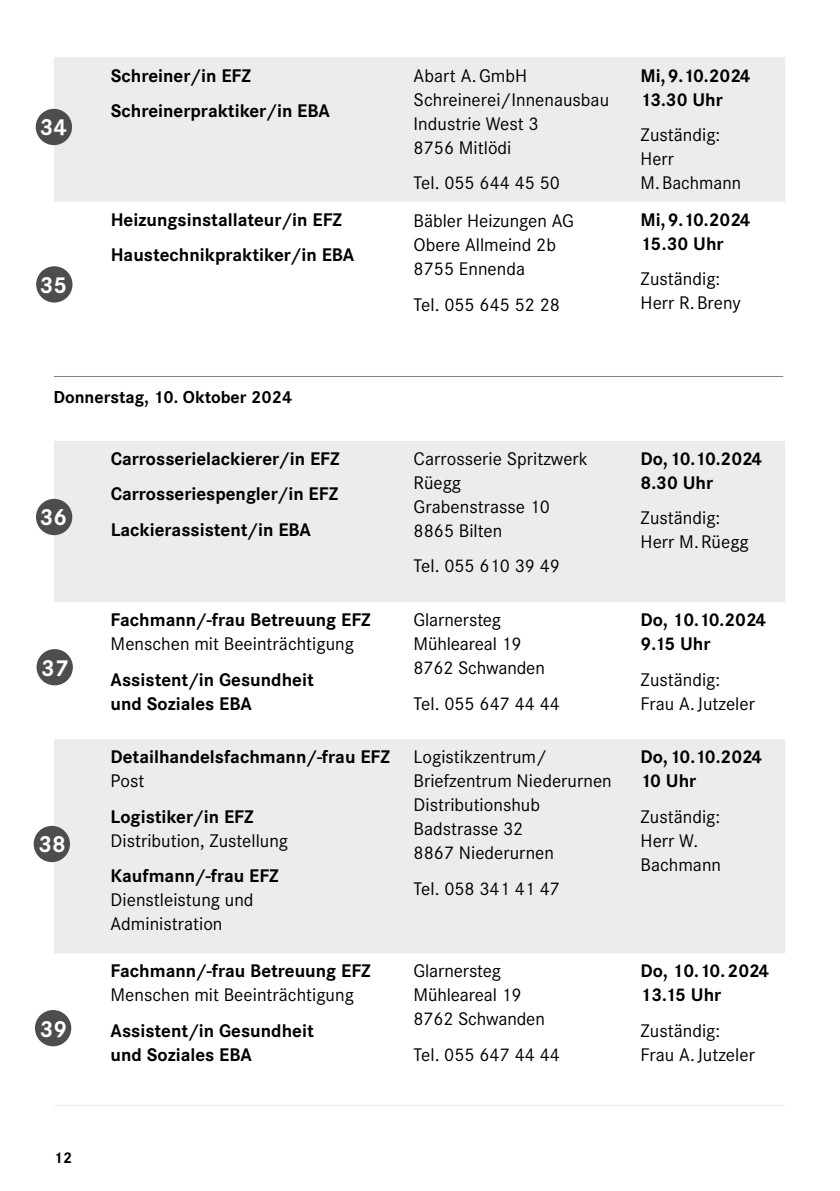
<style>
.page{position:relative;width:840px;height:1191px;background:#fff}
.page>*{position:absolute;margin:0;border:0;box-sizing:border-box;transform-origin:0 0}
.t1{font:700 24px "Corporate S";color:#fff}
.t2{font:19px/24px "Corporate S";color:#000}
.t3{font:700 19px/24px "Corporate S";color:#000}
.t4{font:700 18px "Corporate S";color:#000}
.t5{font:700 16px "Corporate S";color:#000}
</style>
<div class="page">
<div style="left:54px;top:58px;width:730px;height:144px;background:#ececec"></div>
<hr style="left:54px;top:57px;width:45px;height:1px;background:#ececec">
<hr style="left:99px;top:57px;width:303px;height:1px;background:#ececec">
<hr style="left:402px;top:57px;width:227px;height:1px;background:#ececec">
<hr style="left:629px;top:57px;width:155px;height:1px;background:#ececec">
<div style="left:36px;top:109px;width:36px;height:36px;background:#4d4d4c;border-radius:50%"></div>
<div style="left:36px;top:266px;width:36px;height:36px;background:#4d4d4c;border-radius:50%"></div>
<hr style="left:54px;top:376px;width:728px;height:1px;background:#000">
<div style="left:54px;top:441px;width:730px;height:161px;background:#ececec"></div>
<div style="left:54px;top:739px;width:730px;height:214px;background:#ececec"></div>
<hr style="left:54px;top:1105px;width:45px;height:1px;background:#ececec">
<hr style="left:99px;top:1105px;width:303px;height:1px;background:#ececec">
<hr style="left:402px;top:1105px;width:227px;height:1px;background:#ececec">
<hr style="left:629px;top:1105px;width:155px;height:1px;background:#ececec">
<div style="left:36px;top:499px;width:36px;height:36px;background:#4d4d4c;border-radius:50%"></div>
<div style="left:37px;top:649px;width:36px;height:36px;background:#4d4d4c;border-radius:50%"></div>
<div style="left:34px;top:826px;width:36px;height:36px;background:#4d4d4c;border-radius:50%"></div>
<div style="left:35px;top:1010px;width:36px;height:36px;background:#4d4d4c;border-radius:50%"></div>
<p class="t1" style="left:40px;top:114px;width:29px">34</p>
<p class="t1" style="left:40px;top:271px;width:29px">35</p>
<p class="t3" style="left:111px;top:58px;width:220px;line-height:35.4px">Schreiner/in EFZ<br>Schreinerpraktiker/in EBA</p>
<p class="t2" style="left:413px;top:64px;width:197px">Abart A.GmbH<br>Schreinerei/Innenausbau<br>Industrie West 3<br>8756 Mitlödi</p>
<p class="t2" style="left:413px;top:171px;width:148px">Tel. 055 644 45 50</p>
<p class="t3" style="left:111px;top:202px;width:245px;line-height:35.4px">Heizungsinstallateur/in EFZ<br>Haustechnikpraktiker/in EBA</p>
<p class="t2" style="left:413px;top:209px;width:162px">Bäbler Heizungen AG<br>Obere Allmeind 2b<br>8755 Ennenda</p>
<p class="t2" style="left:413px;top:292px;width:148px">Tel. 055 645 52 28</p>
<p class="t3" style="left:640px;top:64px;width:111px">Mi, 9.10.2024<br>13.30 Uhr</p>
<p class="t2" style="left:640px;top:123px;width:102px">Zuständig:<br>Herr<br>M.Bachmann</p>
<p class="t3" style="left:640px;top:208px;width:111px">Mi, 9.10.2024<br>15.30 Uhr</p>
<p class="t2" style="left:640px;top:267px;width:102px">Zuständig:<br>Herr R.Breny</p>
<p class="t4" style="left:53px;top:386px;width:240px">Donnerstag, 10. Oktober 2024</p>
<p class="t1" style="left:40px;top:504px;width:29px">36</p>
<p class="t1" style="left:41px;top:654px;width:29px">37</p>
<p class="t1" style="left:39px;top:830px;width:29px">38</p>
<p class="t1" style="left:40px;top:1015px;width:29px">39</p>
<p class="t3" style="left:111px;top:441px;width:230px;line-height:35.4px;text-align:justify">Carrosserielackierer/in EFZ Carrosseriespengler/in EFZ Lackierassistent/in EBA</p>
<p class="t2" style="left:413px;top:447px;width:176px">Carrosserie Spritzwerk<br>Rüegg<br>Grabenstrasse 10<br>8865 Bilten</p>
<p class="t2" style="left:413px;top:554px;width:148px">Tel. 055 610 39 49</p>
<p class="t3" style="left:111px;top:608px;width:261px">Fachmann/-frau Betreuung EFZ</p>
<p class="t2" style="left:111px;top:632px;width:244px">Menschen mit Beeinträchtigung</p>
<p class="t3" style="left:111px;top:668px;width:204px">Assistent/in Gesundheit und Soziales EBA</p>
<p class="t3" style="left:111px;top:745px;width:281px">Detailhandelsfachmann/-frau EFZ</p>
<p class="t2" style="left:111px;top:769px;width:35px">Post</p>
<p class="t3" style="left:111px;top:805px;width:144px">Logistiker/in EFZ</p>
<p class="t2" style="left:111px;top:828px;width:179px">Distribution, Zustellung</p>
<p class="t3" style="left:111px;top:864px;width:169px">Kaufmann/-frau EFZ</p>
<p class="t2" style="left:111px;top:888px;width:144px">Dienstleistung und<br>Administration</p>
<p class="t3" style="left:110px;top:959px;width:261px">Fachmann/-frau Betreuung EFZ</p>
<p class="t2" style="left:110px;top:983px;width:244px">Menschen mit Beeinträchtigung</p>
<p class="t3" style="left:110px;top:1019px;width:204px">Assistent/in Gesundheit und Soziales EBA</p>
<p class="t2" style="left:413px;top:608px;width:133px">Glarnersteg<br>Mühleareal 19<br>8762 Schwanden</p>
<p class="t2" style="left:413px;top:691px;width:148px">Tel. 055 647 44 44</p>
<p class="t2" style="left:413px;top:745px;width:200px">Logistikzentrum/<br>Briefzentrum Niederurnen<br>Distributionshub<br>Badstrasse 32<br>8867 Niederurnen</p>
<p class="t2" style="left:413px;top:876px;width:148px">Tel. 058 341 41 47</p>
<p class="t2" style="left:413px;top:959px;width:133px">Glarnersteg<br>Mühleareal 19<br>8762 Schwanden</p>
<p class="t2" style="left:413px;top:1042px;width:148px">Tel. 055 647 44 44</p>
<p class="t3" style="left:640px;top:447px;width:123px">Do, 10.10.2024<br>8.30 Uhr</p>
<p class="t2" style="left:640px;top:506px;width:109px">Zuständig:<br>Herr M.Rüegg</p>
<p class="t3" style="left:640px;top:608px;width:127px">Do, 10.10.2024<br>9.15 Uhr</p>
<p class="t2" style="left:640px;top:667px;width:116px">Zuständig:<br>Frau A.Jutzeler</p>
<p class="t3" style="left:640px;top:745px;width:123px">Do, 10.10.2024<br>10 Uhr</p>
<p class="t2" style="left:640px;top:804px;width:82px">Zuständig:<br>Herr W.<br>Bachmann</p>
<p class="t3" style="left:640px;top:959px;width:130px">Do, 10.10.2024<br>13.15 Uhr</p>
<p class="t2" style="left:640px;top:1018px;width:116px">Zuständig:<br>Frau A.Jutzeler</p>
<p class="t5" style="left:54px;top:1148px;width:20px">12</p>
</div>
